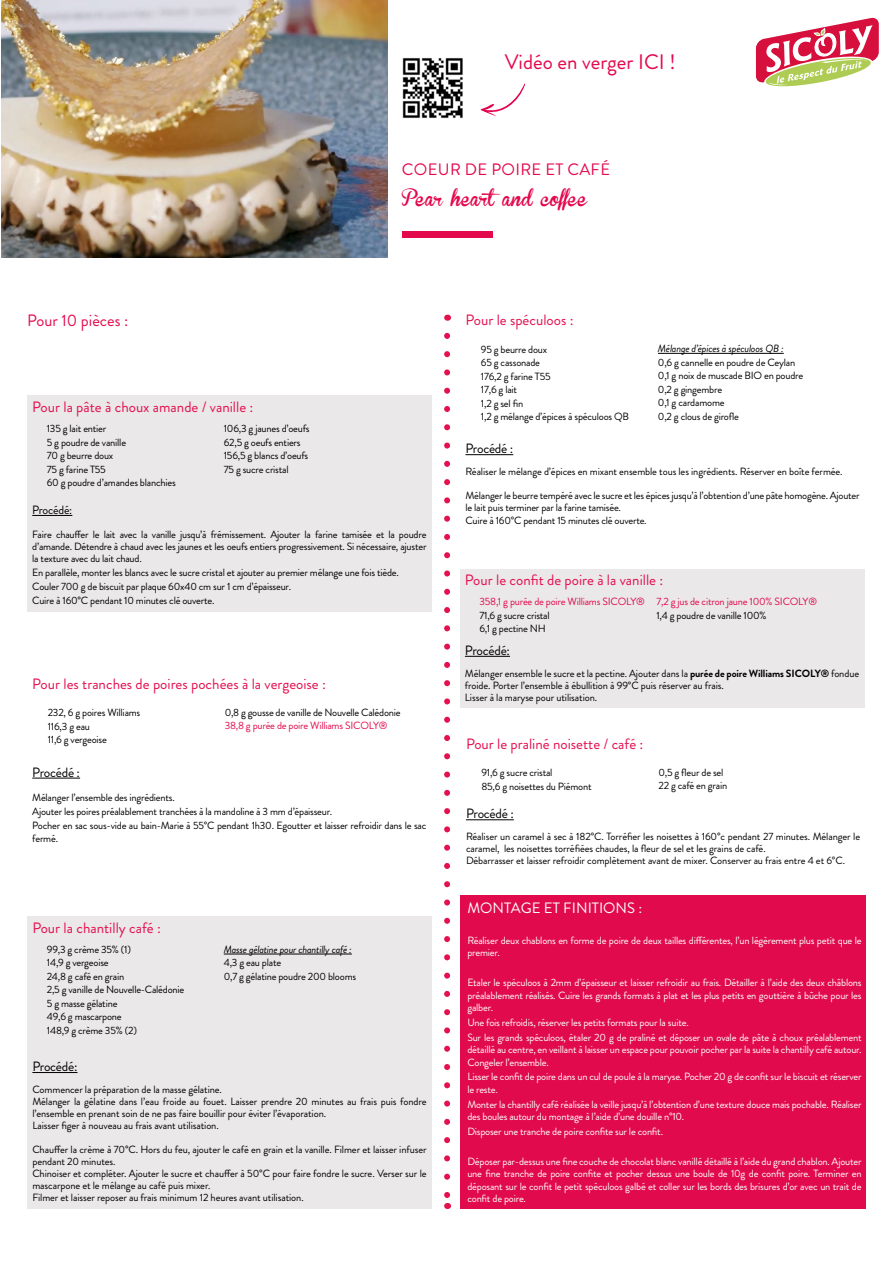
<style>
.page{position:relative;width:893px;height:1263px;background:#fff}
.page>*{position:absolute;margin:0;border:0;box-sizing:border-box;transform-origin:0 0}
.t1{font:21px "Brandon Grotesque";color:#e4084d}
.t2{font:16.5px "Brandon Grotesque";letter-spacing:.02em;color:#e4084d}
.t3{font:16.5px "Brannboll Fet";color:#e4084d}
.t4{font:16.5px "Brandon Grotesque";color:#e40e4e}
.t5{font:15px "Brandon Grotesque";color:#e40e4e}
.t6{font:15px "Brandon Grotesque";color:#fff}
.t7{font:13.5px "Brandon Grotesque";letter-spacing:-.02em;color:#000}
.t8{font:12px "Brandon Grotesque";letter-spacing:-.02em;color:#000}
.t9{font:10.5px/13.5px "Brandon Grotesque";letter-spacing:-.02em;color:#000}
.t10{font:10.5px/12.6px "Brandon Grotesque";letter-spacing:-.02em;color:#fff}
.t11{font:10.5px "Brandon Grotesque";letter-spacing:-.02em;color:#e10a4c}
.t12{font:italic 10.5px "Brandon Grotesque";letter-spacing:-.02em;color:#000}
.s1{font-weight:700}
</style>
<div class="page">
<svg style="left:444px;top:336px;width:6px;height:861px"></svg>
<svg style="left:755px;top:17px;width:124px;height:70px"></svg>
<img style="left:1px;top:0;width:387px;height:258px">
<div style="left:402px;top:231px;width:91px;height:6px;background:#e4084d"></div>
<div style="left:27px;top:396px;width:405px;height:216px;background:#eae8e9"></div>
<hr style="left:32px;top:515px;width:40px;height:1px;background:#000">
<div style="left:27px;top:917px;width:405px;height:292px;background:#eae8e9"></div>
<hr style="left:32px;top:1072px;width:45px;height:1px;background:#000">
<hr style="left:224px;top:954px;width:128px;height:1px;background:#000">
<div style="left:460px;top:569px;width:404px;height:138px;background:#eae8e9"></div>
<hr style="left:465px;top:656px;width:45px;height:1px;background:#000">
<div style="left:461px;top:895px;width:405px;height:314px;background:#e10a4c"></div>
<hr style="left:32px;top:778px;width:48px;height:1px;background:#000">
<img style="left:402px;top:58px;width:61px;height:60px">
<svg style="left:480px;top:83px;width:45px;height:33px"></svg>
<hr style="left:465px;top:454px;width:48px;height:1px;background:#000">
<hr style="left:658px;top:353px;width:126px;height:1px;background:#000">
<hr style="left:466px;top:819px;width:48px;height:1px;background:#000">
<h1 class="t1" style="left:505px;top:47px;width:172px">Vidéo en verger ICI !</h1>
<h2 class="t4" style="left:27px;top:309px;width:103px">Pour 10 pièces :</h2>
<h2 class="t2" style="left:402px;top:158px;width:210px">COEUR DE POIRE ET CAFÉ</h2>
<h2 class="t3" style="left:402px;top:189px;width:187px">Pear heartand coffee</h2>
<h3 class="t5" style="left:465px;top:310px;width:110px">Pour le spéculoos :</h3>
<h3 class="t5" style="left:32px;top:397px;width:223px">Pour la pâte à choux amande / vanille :</h3>
<p class="t9" style="left:47px;top:422px;width:131px">135 g lait entier<br>5 g poudre de vanille<br>70 g beurre doux<br>75 g farine T55<br>60 g poudre d’amandes blanchies</p>
<p class="t9" style="left:224px;top:422px;width:87px">106,3 g jaunes d’oeufs<br>62,5 g oeufs entiers<br>156,5 g blancs d’oeufs<br>75 g sucre cristal</p>
<p class="t8" style="left:32px;top:502px;width:42px">Procédé:</p>
<p class="t9" style="left:32px;top:528px;width:396px;line-height:12px;text-align:justify">Faire chauffer le lait avec la vanille jusqu’à frémissement. Ajouter la farine tamisée et la poudre d’amande. Détendre à chaud avec les jaunes et les oeufs entiers progressivement. Si nécessaire, ajuster la texture avec du lait chaud.</p>
<p class="t9" style="left:32px;top:566px;width:368px;line-height:14.1px">En parallèle, monter les blancs avec le sucre cristal et ajouter au premier mélange une fois tiède.<br>Couler 700 g de biscuit par plaque 60x40 cm sur 1 cm d’épaisseur.<br>Cuire à 160°C pendant 10 minutes clé ouverte.</p>
<h3 class="t5" style="left:32px;top:673px;width:295px">Pour les tranches de poires pochées à la vergeoise :</h3>
<p class="t9" style="left:48px;top:706px;width:94px">232, 6 g poires Williams<br>116,3 g eau<br>11,6 g vergeoise</p>
<p class="t9" style="left:225px;top:706px;width:177px">0,8 g gousse de vanille de Nouvelle Calédonie</p>
<p class="t11" style="left:225px;top:718px;width:164px">38,8 g purée de poire Williams SICOLY®</p>
<p class="t7" style="left:32px;top:763px;width:49px">Procédé :</p>
<p class="t9" style="left:32px;top:790px;width:396px;line-height:14px">Mélanger l’ensemble des ingrédients.<br>Ajouter les poires préalablement tranchées à la mandoline à 3 mm d’épaisseur.<br>Pocher en sac sous-vide au bain-Marie à 55°C pendant 1h30. Egoutter et laisser refroidir dans le sac fermé.</p>
<h3 class="t5" style="left:32px;top:918px;width:130px">Pour la chantilly café :</h3>
<p class="t9" style="left:47px;top:943px;width:139px">99,3 g crème 35% (1)<br>14,9 g vergeoise<br>24,8 g café en grain<br>2,5 g vanille de Nouvelle-Calédonie<br>5 g masse gélatine<br>49,6 g mascarpone<br>148,9 g crème 35% (2)</p>
<p class="t12" style="left:224px;top:942px;width:130px">Masse gélatine pour chantilly café :</p>
<p class="t9" style="left:224px;top:956px;width:134px">4,3 g eau plate<br>0,7 g gélatine poudre 200 blooms</p>
<p class="t7" style="left:32px;top:1057px;width:47px">Procédé:</p>
<p class="t9" style="left:32px;top:1083px;width:396px;line-height:12px">Commencer la préparation de la masse gélatine.<br>Mélanger la gélatine dans l’eau froide au fouet. Laisser prendre 20 minutes au frais puis fondre l’ensemble en prenant soin de ne pas faire bouillir pour éviter l’évaporation.<br>Laisser figer à nouveau au frais avant utilisation.</p>
<p class="t9" style="left:32px;top:1143px;width:396px;line-height:12px">Chauffer la crème à 70°C. Hors du feu, ajouter le café en grain et la vanille. Filmer et laisser infuser pendant 20 minutes.<br>Chinoiser et compléter. Ajouter le sucre et chauffer à 50°C pour faire fondre le sucre. Verser sur le mascarpone et le mélange au café puis mixer.<br>Filmer et laisser reposer au frais minimum 12 heures avant utilisation.</p>
<p class="t9" style="left:481px;top:342px;width:150px">95 g beurre doux<br>65 g cassonade<br>176,2 g farine T55<br>17,6 g lait<br>1,2 g sel fin<br>1,2 g mélange d’épices à spéculoos QB</p>
<p class="t12" style="left:658px;top:341px;width:127px">Mélange d’épices à spéculoos QB :</p>
<p class="t9" style="left:658px;top:356px;width:147px">0,6 g cannelle en poudre de Ceylan<br>0,1 g noix de muscade BIO en poudre<br>0,2 g gingembre<br>0,1 g cardamome<br>0,2 g clous de girofle</p>
<p class="t7" style="left:465px;top:439px;width:49px">Procédé :</p>
<p class="t9" style="left:465px;top:465px;width:379px">Réaliser le mélange d’épices en mixant ensemble tous les ingrédients. Réserver en boîte fermée.</p>
<p class="t9" style="left:465px;top:489px;width:396px;line-height:12px">Mélanger le beurre tempéré avec le sucre et les épices jusqu’à l’obtention d’une pâte homogène. Ajouter le lait puis terminer par la farine tamisée.</p>
<p class="t9" style="left:465px;top:514px;width:183px">Cuire à 160°C pendant 15 minutes clé ouverte.</p>
<h3 class="t5" style="left:465px;top:570px;width:200px">Pour le confit de poire à la vanille :</h3>
<p class="t11" style="left:479px;top:594px;width:167px">358,1 g purée de poire Williams SICOLY®</p>
<p class="t9" style="left:479px;top:608px;width:72px">71,6 g sucre cristal<br>6,1 g pectine NH</p>
<p class="t11" style="left:656px;top:594px;width:162px">7,2 g jus de citron jaune 100% SICOLY®</p>
<p class="t9" style="left:656px;top:608px;width:112px">1,4 g poudre de vanille 100%</p>
<p class="t7" style="left:465px;top:641px;width:47px">Procédé:</p>
<p class="t9" style="left:465px;top:667px;width:396px;line-height:12px">Mélanger ensemble le sucre et la pectine. Ajouter dans la <span class="s1">purée de poire Williams SICOLY®</span> fondue froide. Porter l’ensemble à ébullition à 99°C puis réserver au frais.<br>Lisser à la maryse pour utilisation.</p>
<h3 class="t5" style="left:466px;top:733px;width:179px">Pour le praliné noisette / café :</h3>
<p class="t9" style="left:481px;top:766px;width:112px">91,6 g sucre cristal<br>85,6 g noisettes du Piémont</p>
<p class="t9" style="left:658px;top:766px;width:70px">0,5 g fleur de sel<br>22 g café en grain</p>
<p class="t7" style="left:466px;top:804px;width:49px">Procédé :</p>
<p class="t9" style="left:466px;top:831px;width:396px;line-height:12px">Réaliser un caramel à sec à 182°C. Torréfier les noisettes à 160°c pendant 27 minutes. Mélanger le caramel, les noisettes torréfiées chaudes, la fleur de sel et les grains de café.<br>Débarrasser et laisser refroidir complètement avant de mixer. Conserver au frais entre 4 et 6°C.</p>
<h3 class="t6" style="left:467px;top:897px;width:177px">MONTAGE ET FINITIONS :</h3>
<p class="t10" style="left:467px;top:934px;width:396px">Réaliser deux chablons en forme de poire de deux tailles différentes, l’un légèrement plus petit que le premier.</p>
<p class="t10" style="left:467px;top:976px;width:396px;text-align:justify">Etaler le spéculoos à 2mm d’épaisseur et laisser refroidir au frais. Détailler à l’aide des deux châblons préalablement réalisés. Cuire les grands formats à plat et les plus petits en gouttière à bûche pour les galber.</p>
<p class="t10" style="left:467px;top:1015px;width:396px;line-height:14.7px">Une fois refroidis, réserver les petits formats pour la suite.<br>Sur les grands spéculoos, étaler 20 g de praliné et déposer un ovale de pâte à choux préalablement</p>
<p class="t10" style="left:467px;top:1043px;width:396px">détaillé au centre, en veillant à laisser un espace pour pouvoir pocher par la suite la chantilly café autour.<br>Congeler l’ensemble.</p>
<p class="t10" style="left:467px;top:1071px;width:396px">Lisser le confit de poire dans un cul de poule à la maryse. Pocher 20 g de confit sur le biscuit et réserver le reste.</p>
<p class="t10" style="left:467px;top:1098px;width:396px">Monter la chantilly café réalisée la veille jusqu’à l’obtention d’une texture douce mais pochable. Réaliser des boules autour du montage à l’aide d’une douille n°10.</p>
<p class="t10" style="left:467px;top:1125px;width:197px">Disposer une tranche de poire confite sur le confit.</p>
<p class="t10" style="left:467px;top:1155px;width:396px;text-align:justify">Déposer par-dessus une fine couche de chocolat blanc vanillé détaillé à l’aide du grand chablon. Ajouter une fine tranche de poire confite et pocher dessus une boule de 10g de confit poire. Terminer en déposant sur le confit le petit spéculoos galbé et coller sur les bords des brisures d’or avec un trait de confit de poire.</p>
</div>
